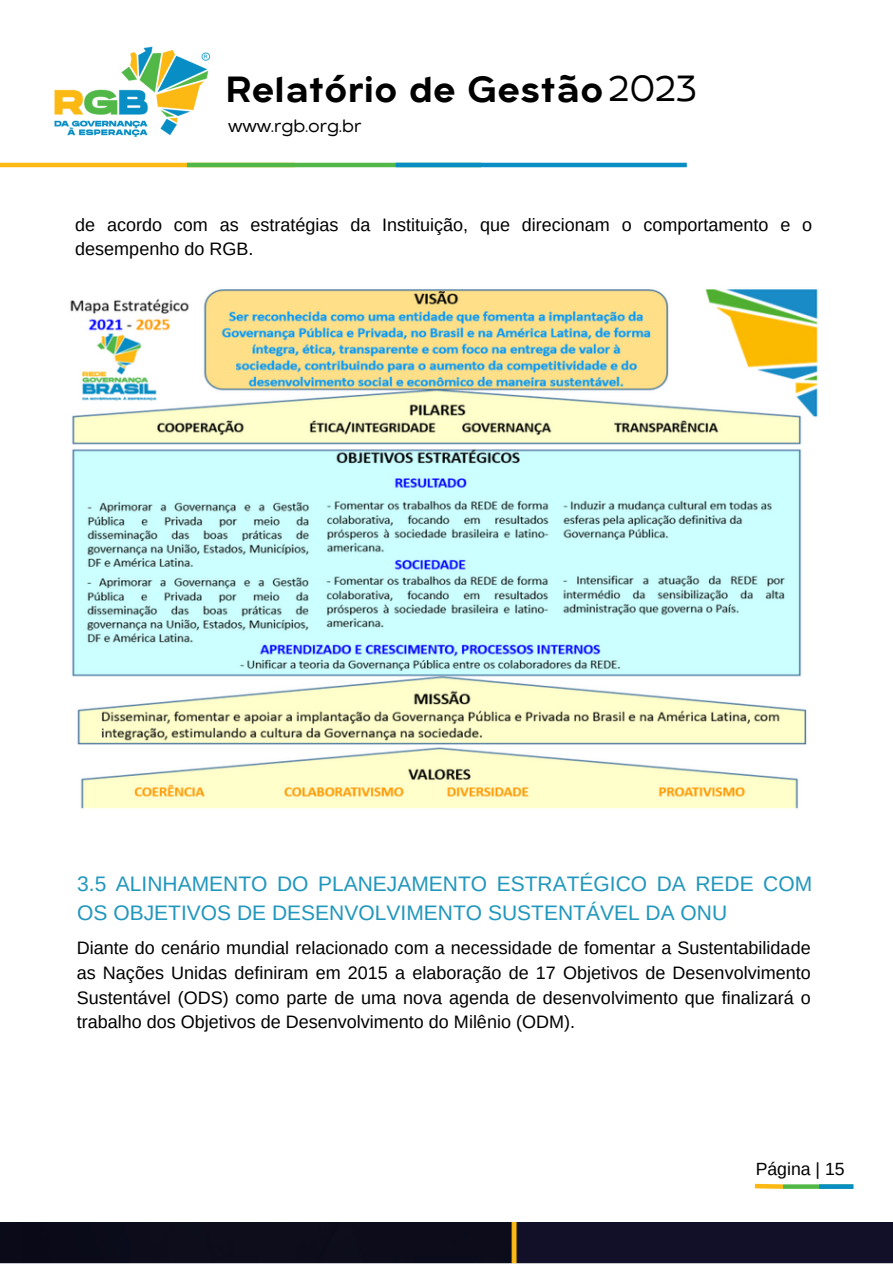
<style>
.page{position:relative;width:893px;height:1264px;background:#fff}
.page>*{position:absolute;margin:0;border:0;box-sizing:border-box;transform-origin:0 0}
.t1{font:700 36.15px "Arkibal Display";color:#000}
.t2{font:21px/29.2px "Arimo";color:#2197bd}
.t3{font:18px/24.8px "Arimo";color:#000;text-align:justify}
.t4{font:500 18px "Arkibal Display";color:#000}
.t5{font:17.7px "Arimo";color:#000}
.s1{font-weight:500}
</style>
<div class="page">
<img style="left:54px;top:46px;width:157px;height:91px">
<hr style="left:0;top:163px;width:295px;height:4px;background:#fdb913">
<hr style="left:187px;top:163px;width:294px;height:4px;background:#51b848">
<hr style="left:396px;top:163px;width:290px;height:4px;background:#088ec5">
<svg style="left:754px;top:1183px;width:33px;height:6px"></svg>
<svg style="left:783px;top:1184px;width:36px;height:4px"></svg>
<svg style="left:819px;top:1184px;width:34px;height:4px"></svg>
<img style="left:0;top:1222px;width:892px;height:41px">
<img style="left:70px;top:289px;width:748px;height:456px">
<img style="left:80px;top:747px;width:718px;height:62px">
<h1 class="t1" style="left:225px;top:75px;width:473px">Relatório de Gestão<span class="s1">2023</span></h1>
<p class="t4" style="left:228px;top:118px;width:135px">www.rgb.org.br</p>
<p class="t3" style="left:75px;top:212px;width:738px">de acordo com as estratégias da Instituição, que direcionam o comportamento e o desempenho do RGB.</p>
<p class="t2" style="left:77px;top:868px;width:736px">3.5 ALINHAMENTO DO PLANEJAMENTO ESTRATÉGICO DA REDE COM<br>OS OBJETIVOS DE DESENVOLVIMENTO SUSTENTÁVEL DA ONU</p>
<p class="t3" style="left:77px;top:935px;width:735px">Diante do cenário mundial relacionado com a necessidade de fomentar a Sustentabilidade as Nações Unidas definiram em 2015 a elaboração de 17 Objetivos de Desenvolvimento Sustentável (ODS) como parte de uma nova agenda de desenvolvimento que finalizará o trabalho dos Objetivos de Desenvolvimento do Milênio (ODM).</p>
<p class="t5" style="left:755px;top:1159px;width:91px">Página | 15</p>
</div>
